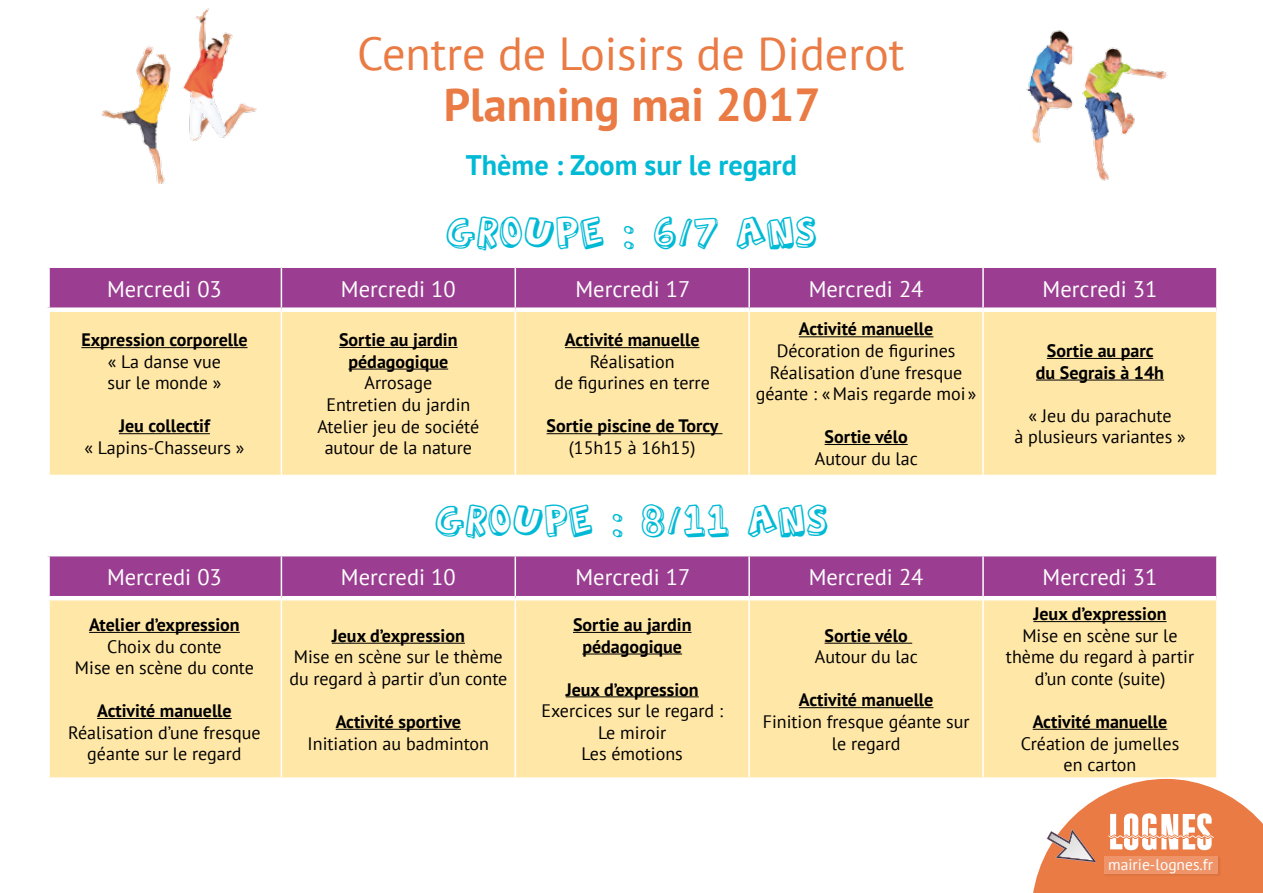
<style>
.page{position:relative;width:1263px;height:893px;background:#fff}
.page>*{position:absolute;margin:0;border:0;box-sizing:border-box;transform-origin:0 0}
.t1{font:46.2px "PT Sans";color:#ea7b44}
.t2{font:700 46.2px "PT Sans";color:#ea7b44}
.t3{font:42.9px "Action Jackson";color:#00bad5}
.t4{font:700 28.2px "PT Sans";color:#00bad5}
.t5{font:22.5px "PT Sans";color:#fff}
.t6{font:18px/21.6px "PT Sans";color:#000;text-align:center}
.t7{font:700 18px/21.6px "PT Sans";color:#000;text-align:center}
.t8{font:15.45px "PT Sans";color:#fff}
</style>
<div class="page">
<div style="left:50px;top:268px;width:1166px;height:39px;background:#9b3e92"></div>
<div style="left:50px;top:312px;width:1166px;height:163px;background:#ffe7a7"></div>
<hr style="left:281px;top:268px;width:1px;height:39px;background:#fff">
<hr style="left:514px;top:268px;width:2px;height:39px;background:#fff">
<hr style="left:748px;top:268px;width:2px;height:39px;background:#fff">
<hr style="left:982px;top:268px;width:2px;height:39px;background:#fff">
<hr style="left:281px;top:312px;width:1px;height:163px;background:#fff">
<hr style="left:514px;top:312px;width:2px;height:163px;background:#fff">
<hr style="left:748px;top:312px;width:2px;height:163px;background:#fff">
<hr style="left:982px;top:312px;width:2px;height:163px;background:#fff">
<hr style="left:81px;top:347px;width:167px;height:1px;background:#000">
<hr style="left:119px;top:433px;width:91px;height:1px;background:#000">
<hr style="left:339px;top:347px;width:119px;height:1px;background:#000">
<hr style="left:348px;top:369px;width:100px;height:1px;background:#000">
<hr style="left:565px;top:347px;width:134px;height:1px;background:#000">
<hr style="left:547px;top:433px;width:175px;height:1px;background:#000">
<hr style="left:799px;top:336px;width:134px;height:1px;background:#000">
<hr style="left:824px;top:444px;width:84px;height:1px;background:#000">
<hr style="left:1047px;top:358px;width:106px;height:1px;background:#000">
<hr style="left:1036px;top:380px;width:128px;height:1px;background:#000">
<div style="left:50px;top:556px;width:1166px;height:40px;background:#9b3e92"></div>
<div style="left:50px;top:600px;width:1166px;height:177px;background:#ffe7a7"></div>
<hr style="left:281px;top:556px;width:1px;height:40px;background:#fff">
<hr style="left:514px;top:556px;width:2px;height:40px;background:#fff">
<hr style="left:748px;top:556px;width:2px;height:40px;background:#fff">
<hr style="left:982px;top:556px;width:2px;height:40px;background:#fff">
<hr style="left:281px;top:600px;width:1px;height:177px;background:#fff">
<hr style="left:514px;top:600px;width:2px;height:177px;background:#fff">
<hr style="left:748px;top:600px;width:2px;height:177px;background:#fff">
<hr style="left:982px;top:600px;width:2px;height:177px;background:#fff">
<hr style="left:89px;top:632px;width:151px;height:1px;background:#000">
<hr style="left:97px;top:718px;width:135px;height:1px;background:#000">
<hr style="left:332px;top:643px;width:133px;height:1px;background:#000">
<hr style="left:336px;top:729px;width:125px;height:1px;background:#000">
<hr style="left:573px;top:632px;width:118px;height:1px;background:#000">
<hr style="left:582px;top:654px;width:100px;height:1px;background:#000">
<hr style="left:566px;top:696px;width:133px;height:1px;background:#000">
<hr style="left:824px;top:643px;width:88px;height:1px;background:#000">
<hr style="left:799px;top:707px;width:134px;height:1px;background:#000">
<hr style="left:1033px;top:621px;width:133px;height:1px;background:#000">
<hr style="left:1033px;top:729px;width:134px;height:1px;background:#000">
<svg style="left:1033px;top:779px;width:230px;height:114px"></svg>
<img style="left:1026px;top:30px;width:142px;height:151px">
<img style="left:101px;top:8px;width:156px;height:176px">
<h1 class="t1" style="left:357px;top:24px;width:549px">Centre de Loisirs de Diderot</h1>
<h1 class="t2" style="left:444px;top:74px;width:378px">Planning mai 2017</h1>
<h3 class="t4" style="left:466px;top:146px;width:333px">Thème : Zoom sur le regard</h3>
<h2 class="t3" style="left:446px;top:213px;width:373px">GROUPE : 6/7 ANS</h2>
<p class="t5" style="left:107px;top:275px;width:116px">Mercredi 03</p>
<p class="t5" style="left:341px;top:275px;width:116px">Mercredi 10</p>
<p class="t5" style="left:575px;top:275px;width:116px">Mercredi 17</p>
<p class="t5" style="left:809px;top:275px;width:116px">Mercredi 24</p>
<p class="t5" style="left:1043px;top:275px;width:116px">Mercredi 31</p>
<p class="t7" style="left:81px;top:329px;width:168px">Expression corporelle</p>
<p class="t6" style="left:108px;top:350px;width:115px;text-align:left">« La danse vue sur le monde »</p>
<p class="t7" style="left:119px;top:415px;width:92px">Jeu collectif</p>
<p class="t6" style="left:84px;top:436px;width:161px">« Lapins-Chasseurs »</p>
<p class="t7" style="left:799px;top:318px;width:136px">Activité manuelle</p>
<p class="t6" style="left:756px;top:340px;width:222px">Décoration de figurines<br>Réalisation d’une fresque géante : «Mais regarde moi »</p>
<p class="t7" style="left:825px;top:426px;width:85px">Sortie vélo</p>
<p class="t6" style="left:815px;top:447px;width:104px">Autour du lac</p>
<p class="t7" style="left:339px;top:329px;width:120px">Sortie au jardin pédagogique</p>
<p class="t6" style="left:317px;top:372px;width:163px">Arrosage<br>Entretien du jardin<br>Atelier jeu de société autour de la nature</p>
<p class="t7" style="left:565px;top:329px;width:136px">Activité manuelle</p>
<p class="t6" style="left:555px;top:350px;width:157px">Réalisation<br>de figurines en terre</p>
<p class="t7" style="left:547px;top:415px;width:173px">Sortie piscine de Torcy</p>
<p class="t6" style="left:569px;top:436px;width:128px">(15h15 à 16h15)</p>
<p class="t7" style="left:1036px;top:340px;width:130px">Sortie au parc du Segrais à 14h</p>
<p class="t6" style="left:1014px;top:404px;width:173px">« Jeu du parachute<br>à plusieurs variantes »</p>
<h2 class="t3" style="left:434px;top:501px;width:396px">GROUPE : 8/11 ANS</h2>
<p class="t5" style="left:107px;top:563px;width:116px">Mercredi 03</p>
<p class="t5" style="left:341px;top:563px;width:116px">Mercredi 10</p>
<p class="t5" style="left:575px;top:563px;width:116px">Mercredi 17</p>
<p class="t5" style="left:809px;top:563px;width:116px">Mercredi 24</p>
<p class="t5" style="left:1043px;top:563px;width:116px">Mercredi 31</p>
<p class="t7" style="left:89px;top:614px;width:152px">Atelier d’expression</p>
<p class="t6" style="left:75px;top:635px;width:181px">Choix du conte<br>Mise en scène du conte</p>
<p class="t7" style="left:97px;top:700px;width:136px">Activité manuelle</p>
<p class="t6" style="left:68px;top:721px;width:194px">Réalisation d’une fresque géante sur le regard</p>
<p class="t7" style="left:1033px;top:603px;width:135px">Jeux d’expression</p>
<p class="t6" style="left:1006px;top:624px;width:190px">Mise en scène sur le thème du regard à partir d’un conte (suite)</p>
<p class="t7" style="left:1033px;top:710px;width:136px">Activité manuelle</p>
<p class="t6" style="left:1021px;top:732px;width:160px">Création de jumelles en carton</p>
<p class="t7" style="left:573px;top:614px;width:120px">Sortie au jardin pédagogique</p>
<p class="t7" style="left:566px;top:678px;width:135px">Jeux d’expression</p>
<p class="t6" style="left:541px;top:700px;width:183px">Exercices sur le regard :<br>Le miroir<br>Les émotions</p>
<p class="t7" style="left:824px;top:624px;width:85px">Sortie vélo</p>
<p class="t6" style="left:815px;top:646px;width:104px">Autour du lac</p>
<p class="t7" style="left:799px;top:689px;width:136px">Activité manuelle</p>
<p class="t6" style="left:763px;top:710px;width:208px">Finition fresque géante sur le regard</p>
<p class="t7" style="left:332px;top:624px;width:135px">Jeux d’expression</p>
<p class="t6" style="left:289px;top:646px;width:220px;text-align:left">Mise en scène sur le thème du regard à partir d’un conte</p>
<p class="t7" style="left:336px;top:710px;width:127px">Activité sportive</p>
<p class="t6" style="left:308px;top:732px;width:183px">Initiation au badminton</p>
<p class="t8" style="left:1108px;top:854px;width:106px">mairie-lognes.fr</p>
</div>
